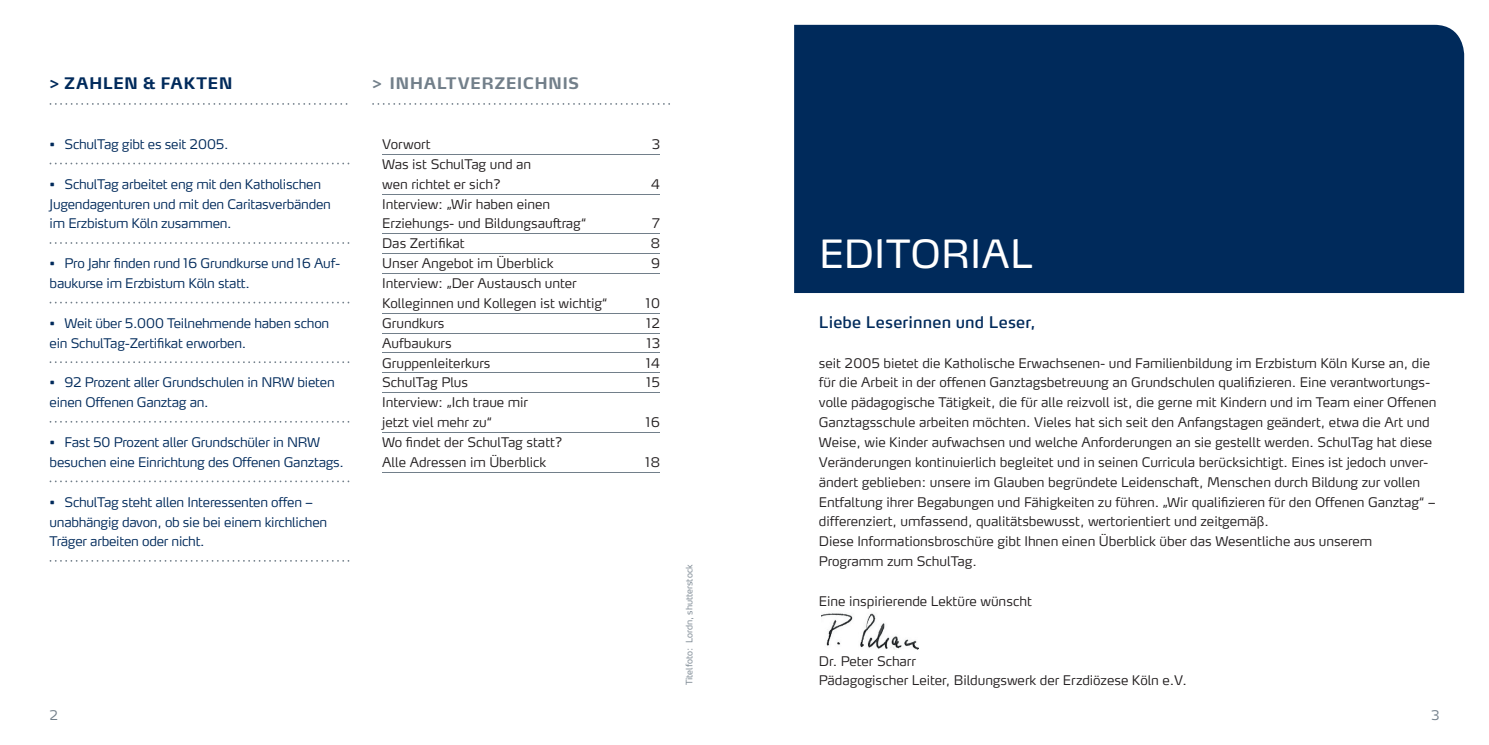
<style>
.page{position:relative;width:1489px;height:745px;background:#fff}
.page>*{position:absolute;margin:0;border:0;box-sizing:border-box;transform-origin:0 0}
.t1{font:38.5px "Max OT";letter-spacing:.005em;color:#fff}
.t2{font:15.75px "Max OT";letter-spacing:.01em;color:#002a5b}
.t3{font:700 15.75px "Max OT";letter-spacing:.02em;color:#727f8a}
.t4{font:700 15.75px "Max OT";letter-spacing:.035em;color:#002a5b}
.t5{font:300 13.12px/19.8px "Max OT";letter-spacing:-.005em;color:#231f20}
.t6{font:300 13.12px/19.8px "Max OT";letter-spacing:-.02em;color:#002a5b}
.t7{font:300 13.12px "Max OT";color:#727f8a}
.t8{font:300 8.75px "Max OT";letter-spacing:-.005em;color:#727f8a}
</style>
<div class="page">
<div style="left:794px;top:25px;width:669px;height:268px;background:#002a5b"></div>
<svg style="left:50px;top:162px;width:299px;height:2px"></svg>
<svg style="left:50px;top:242px;width:299px;height:2px"></svg>
<svg style="left:50px;top:301px;width:299px;height:2px"></svg>
<svg style="left:50px;top:361px;width:299px;height:2px"></svg>
<svg style="left:50px;top:421px;width:299px;height:1px"></svg>
<svg style="left:50px;top:480px;width:299px;height:2px"></svg>
<svg style="left:50px;top:560px;width:299px;height:1px"></svg>
<img style="left:821px;top:613px;width:97px;height:36px">
<svg style="left:50px;top:103px;width:297px;height:2px"></svg>
<svg style="left:372px;top:103px;width:298px;height:2px"></svg>
<hr style="left:382px;top:154px;width:278px;height:1px;background:#727f8a">
<hr style="left:382px;top:193px;width:278px;height:1px;background:#727f8a">
<hr style="left:382px;top:233px;width:278px;height:1px;background:#727f8a">
<hr style="left:382px;top:253px;width:278px;height:1px;background:#727f8a">
<hr style="left:382px;top:273px;width:278px;height:1px;background:#727f8a">
<hr style="left:382px;top:313px;width:278px;height:1px;background:#727f8a">
<hr style="left:382px;top:332px;width:278px;height:1px;background:#727f8a">
<hr style="left:382px;top:352px;width:278px;height:1px;background:#727f8a">
<hr style="left:382px;top:372px;width:278px;height:1px;background:#727f8a">
<hr style="left:382px;top:392px;width:278px;height:1px;background:#727f8a">
<hr style="left:382px;top:432px;width:278px;height:1px;background:#727f8a">
<hr style="left:382px;top:471px;width:278px;height:1px;background:#727f8a">
<p class="t4" style="left:50px;top:74px;width:184px">&gt; ZAHLEN &amp; FAKTEN</p>
<p class="t3" style="left:372px;top:74px;width:209px">&gt; INHALTVERZEICHNIS</p>
<p class="t6" style="left:50px;top:134px;width:180px">• SchulTag gibt es seit 2005.</p>
<p class="t6" style="left:50px;top:174px;width:283px">• SchulTag arbeitet eng mit den Katholischen<br>Jugendagenturen und mit den Caritasverbänden im Erzbistum Köln zusammen.</p>
<p class="t6" style="left:50px;top:253px;width:292px">• Pro Jahr finden rund 16 Grundkurse und 16 Auf&shy;baukurse im Erzbistum Köln statt.</p>
<p class="t6" style="left:50px;top:313px;width:281px">• Weit über 5.000 Teilnehmende haben schon ein SchulTag-Zertifikat erworben.</p>
<p class="t6" style="left:50px;top:372px;width:286px">• 92 Prozent aller Grundschulen in NRW bieten einen Offenen Ganztag an.</p>
<p class="t6" style="left:50px;top:432px;width:296px">• Fast 50 Prozent aller Grundschüler in NRW besuchen eine Einrichtung des Offenen Ganztags.</p>
<p class="t6" style="left:50px;top:491px;width:279px">• SchulTag steht allen Interessenten offen – unabhängig davon, ob sie bei einem kirchlichen<br>Träger arbeiten oder nicht.</p>
<p class="t5" style="left:382px;top:134px;width:50px">Vorwort</p>
<p class="t5" style="left:651px;top:134px;width:10px">3</p>
<p class="t5" style="left:382px;top:154px;width:150px">Was ist SchulTag und an wen richtet er sich?</p>
<p class="t5" style="left:650px;top:174px;width:11px">4</p>
<p class="t5" style="left:382px;top:194px;width:205px">Interview: „Wir haben einen<br>Erziehungs- und Bildungsauftrag“</p>
<p class="t5" style="left:652px;top:213px;width:9px">7</p>
<p class="t5" style="left:382px;top:233px;width:84px">Das Zertifikat</p>
<p class="t5" style="left:651px;top:233px;width:11px">8</p>
<p class="t5" style="left:382px;top:253px;width:173px">Unser Angebot im Überblick</p>
<p class="t5" style="left:651px;top:253px;width:10px">9</p>
<p class="t5" style="left:382px;top:273px;width:227px">Interview: „Der Austausch unter<br>Kolleginnen und Kollegen ist wichtig“</p>
<p class="t5" style="left:646px;top:293px;width:15px">10</p>
<p class="t5" style="left:382px;top:313px;width:64px">Grundkurs</p>
<p class="t5" style="left:647px;top:313px;width:15px">12</p>
<p class="t5" style="left:382px;top:333px;width:71px">Aufbaukurs</p>
<p class="t5" style="left:647px;top:333px;width:14px">13</p>
<p class="t5" style="left:382px;top:352px;width:110px">Gruppenleiterkurs</p>
<p class="t5" style="left:646px;top:352px;width:15px">14</p>
<p class="t5" style="left:382px;top:372px;width:87px">SchulTag Plus</p>
<p class="t5" style="left:647px;top:372px;width:15px">15</p>
<p class="t5" style="left:382px;top:392px;width:147px">Interview: „Ich traue mir jetzt viel mehr zu“</p>
<p class="t5" style="left:646px;top:412px;width:15px">16</p>
<p class="t5" style="left:382px;top:432px;width:182px">Wo findet der SchulTag statt?<br>Alle Adressen im Überblick</p>
<p class="t5" style="left:646px;top:452px;width:16px">18</p>
<p class="t8" style="left:684px;top:685px;width:122px;rotate:-90deg">Titelfoto: Lordn, shutterstock</p>
<h1 class="t1" style="left:819px;top:230px;width:215px">EDITORIAL</h1>
<p class="t2" style="left:819px;top:312px;width:218px">Liebe Leserinnen und Leser,</p>
<p class="t5" style="left:819px;top:352px;width:619px">seit 2005 bietet die Katholische Erwachsenen- und Familienbildung im Erzbistum Köln Kurse an, die für die Arbeit in der offenen Ganztagsbetreuung an Grundschulen qualifizieren. Eine verantwortungs&shy;volle pädagogische Tätigkeit, die für alle reizvoll ist, die gerne mit Kindern und im Team einer Offenen Ganztagsschule arbeiten möchten. Vieles hat sich seit den Anfangstagen geändert, etwa die Art und Weise, wie Kinder aufwachsen und welche Anforderungen an sie gestellt werden. SchulTag hat diese Veränderungen kontinuierlich begleitet und in seinen Curricula berücksichtigt. Eines ist jedoch unver&shy;ändert geblieben: unsere im Glauben begründete Leidenschaft, Menschen durch Bildung zur vollen Entfaltung ihrer Begabungen und Fähigkeiten zu führen. „Wir qualifizieren für den Offenen Ganztag“ – differenziert, umfassend, qualitätsbewusst, wertorientiert und zeitgemäß.<br>Diese Informationsbroschüre gibt Ihnen einen Überblick über das Wesentliche aus unserem Programm zum SchulTag.</p>
<p class="t5" style="left:819px;top:591px;width:214px">Eine inspirierende Lektüre wünscht</p>
<p class="t5" style="left:819px;top:650px;width:369px">Dr. Peter Scharr<br>Pädagogischer Leiter, Bildungswerk der Erzdiözese Köln e.V.</p>
<p class="t7" style="left:50px;top:706px;width:10px">2</p>
<p class="t7" style="left:1430px;top:706px;width:10px">3</p>
</div>
